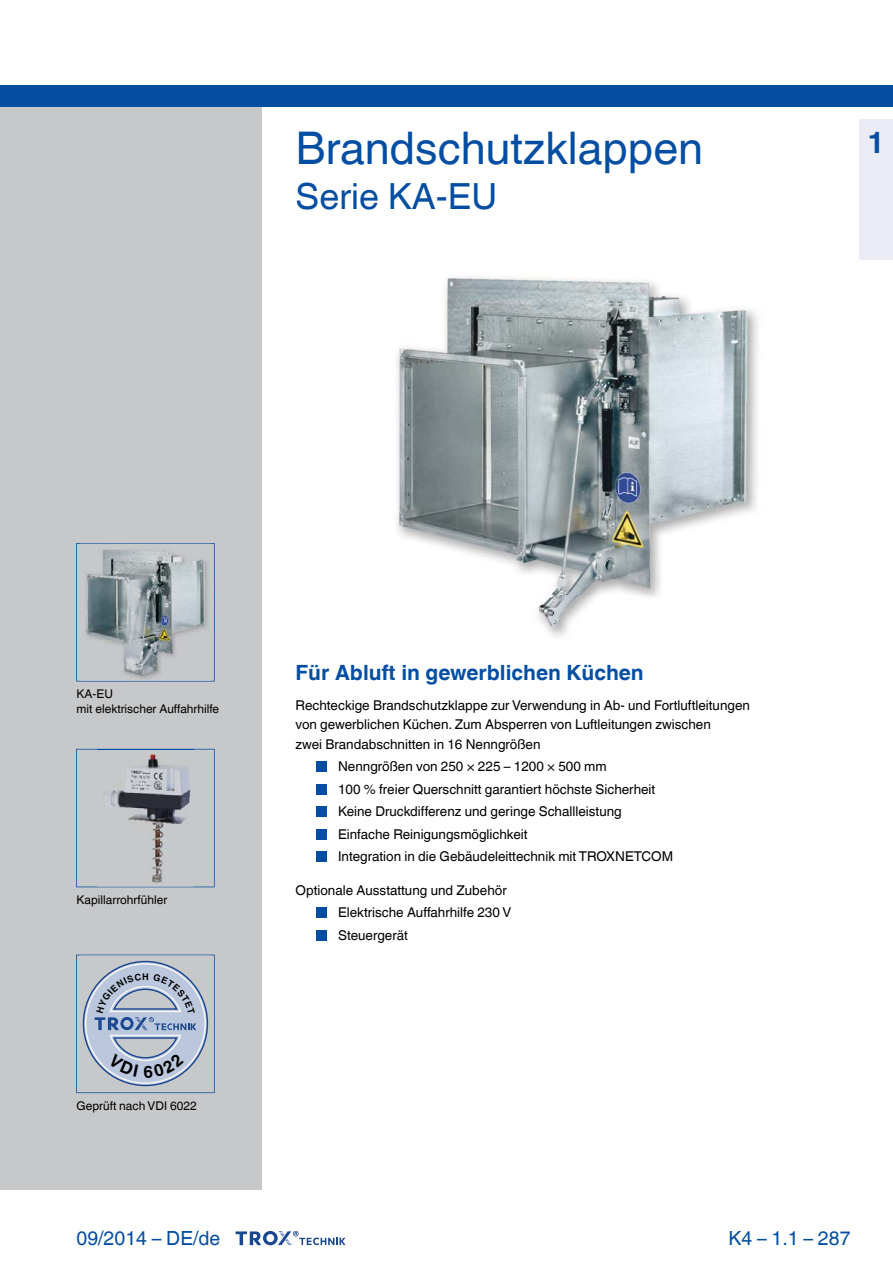
<style>
.page{position:relative;width:893px;height:1263px;background:#fff}
.page>*{position:absolute;margin:0;border:0;box-sizing:border-box;transform-origin:0 0}
.t1{font:45px "TROX Helvetica";color:#034ea2}
.t2{font:36px "TROX Helvetica";color:#034ea2}
.t3{font:700 30px "TROX Helvetica";color:#034ea2}
.t4{font:700 21px "TROX Helvetica";color:#034ea2}
.t5{font:19.5px "TROX Helvetica";color:#034ea2}
.t6{font:13.5px/22.5px "TROX Helvetica";color:#000}
.t7{font:12px/14.4px "TROX Helvetica";color:#000}
.t8{font:700 9.15px "TROX Helvetica";color:#000}
</style>
<div class="page">
<div style="left:0;top:106px;width:261px;height:1084px;background:#c7c8ca"></div>
<img style="left:396px;top:277px;width:362px;height:360px">
<div style="left:859px;top:119px;width:34px;height:140px;background:#ebecf6"></div>
<div style="left:0;top:85px;width:893px;height:21px;background:#034ea2"></div>
<div style="left:317px;top:761px;width:10px;height:11px;background:#034ea2"></div>
<div style="left:317px;top:784px;width:10px;height:10px;background:#034ea2"></div>
<div style="left:317px;top:807px;width:10px;height:10px;background:#034ea2"></div>
<div style="left:317px;top:829px;width:10px;height:10px;background:#034ea2"></div>
<div style="left:317px;top:852px;width:10px;height:10px;background:#034ea2"></div>
<div style="left:317px;top:907px;width:10px;height:11px;background:#034ea2"></div>
<div style="left:317px;top:930px;width:10px;height:10px;background:#034ea2"></div>
<svg style="left:76px;top:543px;width:139px;height:139px"></svg>
<img style="left:81px;top:544px;width:129px;height:137px">
<svg style="left:76px;top:749px;width:139px;height:138px"></svg>
<img style="left:97px;top:751px;width:97px;height:136px">
<img style="left:97px;top:750px;width:97px;height:1px">
<svg style="left:236px;top:1231px;width:110px;height:15px"></svg>
<svg style="left:76px;top:955px;width:139px;height:138px"></svg>
<h1 class="t1" style="left:296px;top:111px;width:409px">Brandschutzklappen</h1>
<h2 class="t2" style="left:296px;top:167px;width:203px">Serie KA-EU</h2>
<h3 class="t3" style="left:867px;top:118px;width:19px">1</h3>
<p class="t7" style="left:77px;top:686px;width:144px">KA-EU<br>mit elektrischer Auffahrhilfe</p>
<p class="t7" style="left:77px;top:891px;width:92px">Kapillarrohrfühler</p>
<p class="t8" style="left:142px;top:969px;width:8px">H</p>
<p class="t7" style="left:77px;top:1097px;width:122px">Geprüft nach VDI 6022</p>
<h3 class="t4" style="left:296px;top:655px;width:350px">Für Abluft in gewerblichen Küchen</h3>
<p class="t6" style="left:296px;top:694px;width:456px;line-height:19.5px">Rechteckige Brandschutzklappe zur Verwendung in Ab- und Fortluftleitungen von gewerblichen Küchen. Zum Absperren von Luftleitungen zwischen<br>zwei Brandabschnitten in 16 Nenngrößen</p>
<p class="t6" style="left:338px;top:754px;width:337px">Nenngrößen von 250 × 225 – 1200 × 500 mm<br>100 % freier Querschnitt garantiert höchste Sicherheit Keine Druckdifferenz und geringe Schallleistung Einfache Reinigungsmöglichkeit<br>Integration in die Gebäudeleittechnik mit TROXNETCOM</p>
<p class="t6" style="left:296px;top:877px;width:213px">Optionale Ausstattung und Zubehör</p>
<p class="t6" style="left:338px;top:900px;width:175px">Elektrische Auffahrhilfe 230 V<br>Steuergerät</p>
<h3 class="t5" style="left:77px;top:1222px;width:145px">09/2014 – DE/de</h3>
<h3 class="t5" style="left:728px;top:1222px;width:124px">K4 – 1.1 – 287</h3>
</div>
